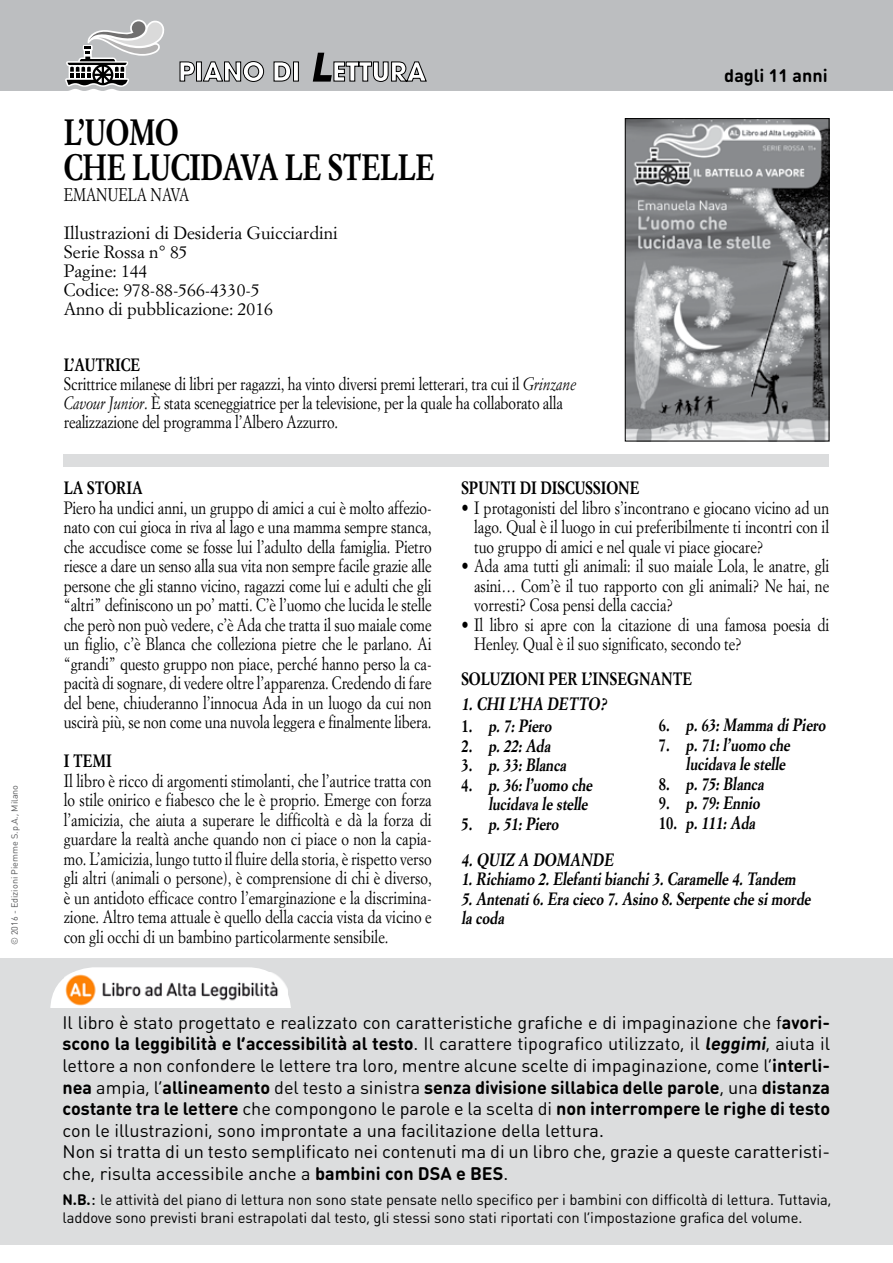
<style>
.page{position:relative;width:893px;height:1263px;background:#fff}
.page>*{position:absolute;margin:0;border:0;box-sizing:border-box;transform-origin:0 0}
.t1{font:700 36px/34.5px "Simoncini Garamond";letter-spacing:-.015em;color:#000;scale:.8 1}
.t2{font:18px/21.6px "DIN Round Pro";color:#000}
.t3{font:18px "Simoncini Garamond";color:#000;scale:.8 1}
.t4{font:700 18px "DIN Round Pro";color:#000}
.t5{font:17.55px/19.5px "Simoncini Garamond";color:#000;text-align:justify;scale:.83 1}
.t6{font:700 17.55px/19.5px "Simoncini Garamond";color:#000;scale:.83 1}
.t7{font:17.55px/18.9px "Simoncini Garamond";color:#000}
.t8{font:15px/18px "DIN Round Pro";letter-spacing:-.005em;color:#000}
.t9{font:9px "DIN Round Pro";color:#58595b}
.s1{font-weight:700}
.s2{font-style:italic}
.s3{font-size:18px}
</style>
<div class="page">
<img style="left:627px;top:120px;width:200px;height:319px">
<div style="left:625px;top:118px;width:204px;height:323px;border:1px solid #000"></div>
<div style="left:0;top:0;width:893px;height:91px;background:#bcbec0"></div>
<svg style="left:65px;top:20px;width:100px;height:67px;background:#adaeaf"></svg>
<div style="left:0;top:959px;width:893px;height:286px;background:#dcddde"></div>
<svg style="left:50px;top:967px;width:241px;height:41px"></svg>
<img style="left:64px;top:973px;width:224px;height:33px">
<div style="left:64px;top:454px;width:765px;height:13px;background:#dcddde"></div>
<svg style="left:180px;top:53px;width:247px;height:29px"></svg>
<p class="t9" style="left:8px;top:945px;width:162px;rotate:-90deg">© 2016 - Edizioni Piemme S.p.A., Milano</p>
<h1 class="t1" style="left:64px;top:116px;width:465px">L’UOMO<br>CHE LUCIDAVA LE STELLE</h1>
<p class="t3" style="left:64px;top:184px;width:158px">EMANUELA NAVA</p>
<p class="t7" style="left:64px;top:223px;width:275px">Illustrazioni di Desideria Guicciardini<br>Serie Rossa n° 85<br>Pagine: 144<br>Codice: 978-88-566-4330-5<br>Anno di pubblicazione: 2016</p>
<p class="t5" style="left:64px;top:355px;width:619px;line-height:18.9px;text-align:left"><span class="s1">L’AUTRICE<br></span>Scrittrice milanese di libri per ragazzi, ha vinto diversi premi letterari, tra cui il <span class="s2">Grinzane Cavour Junior</span>. È stata sceneggiatrice per la televisione, per la quale ha collaborato alla realizzazione del programma l’Albero Azzurro.</p>
<p class="t4" style="left:724px;top:62px;width:105px">dagli 11 anni</p>
<p class="t6" style="left:64px;top:479px;width:97px">LA STORIA</p>
<p class="t5" style="left:64px;top:497px;width:445px">Piero ha undici anni, un gruppo di amici a cui è molto affezio&shy;nato con cui gioca in riva al lago e una mamma sempre stanca, che accudisce come se fosse lui l’adulto della famiglia. Pietro riesce a dare un senso alla sua vita non sempre facile grazie alle persone che gli stanno vicino, ragazzi come lui e adulti che gli “altri” definiscono un po’ matti. C’è l’uomo che lucida le stelle che però non può vedere, c’è Ada che tratta il suo maiale come un figlio, c’è Blanca che colleziona pietre che le parlano. Ai “grandi” questo gruppo non piace, perché hanno perso la ca&shy;pacità di sognare, di vedere oltre l’apparenza. Credendo di fare del bene, chiuderanno l’innocua Ada in un luogo da cui non uscirà più, se non come una nuvola leggera e finalmente libera.</p>
<p class="t6" style="left:64px;top:752px;width:59px">I TEMI</p>
<p class="t5" style="left:64px;top:770px;width:445px">Il libro è ricco di argomenti stimolanti, che l’autrice tratta con lo stile onirico e fiabesco che le è proprio. Emerge con forza l’amicizia, che aiuta a superare le difficoltà e dà la forza di guardare la realtà anche quando non ci piace o non la capia&shy;mo. L’amicizia, lungo tutto il fluire della storia, è rispetto verso gli altri (animali o persone), è comprensione di chi è diverso, è un antidoto efficace contro l’emarginazione e la discrimina&shy;zione. Altro tema attuale è quello della caccia vista da vicino e con gli occhi di un bambino particolarmente sensibile.</p>
<p class="t6" style="left:461px;top:479px;width:216px">SPUNTI DI DISCUSSIONE</p>
<p class="t5" style="left:474px;top:497px;width:429px;text-indent:-13px">• I protagonisti del libro s’incontrano e giocano vicino ad un lago. Qual è il luogo in cui preferibilmente ti incontri con il tuo gruppo di amici e nel quale vi piace giocare?</p>
<p class="t5" style="left:474px;top:556px;width:429px;text-indent:-13px">• Ada ama tutti gli animali: il suo maiale Lola, le anatre, gli asini… Com’è il tuo rapporto con gli animali? Ne hai, ne vorresti? Cosa pensi della caccia?</p>
<p class="t5" style="left:474px;top:614px;width:429px;text-indent:-13px">• Il libro si apre con la citazione di una famosa poesia di<br>Henley. Qual è il suo significato, secondo te?</p>
<p class="t6" style="left:461px;top:666px;width:280px;line-height:25.5px">SOLUZIONI PER L’INSEGNANTE<br>1.CHI L’HA DETTO?</p>
<p class="t6" style="left:659px;top:716px;width:206px">6 . p.63:Mamma diPiero</p>
<p class="t6" style="left:659px;top:735px;width:163px">7 . p.71:l’uomo che</p>
<p class="t6" style="left:686px;top:755px;width:125px">lucidava le stelle</p>
<p class="t6" style="left:659px;top:774px;width:132px">8 . p.75:Blanca</p>
<p class="t6" style="left:659px;top:794px;width:127px">9 . p.79:Ennio</p>
<p class="t6" style="left:659px;top:813px;width:121px">1 0 . p.111:Ada</p>
<p class="t6" style="left:461px;top:850px;width:426px">4.QUIZ A DOMANDE<br>1.Richiamo 2.Elefantibianchi3.Caramelle 4.Tandem 5.Antenati6.Era cieco 7.Asino 8.Serpente che simorde la coda</p>
<p class="t6" style="left:461px;top:717px;width:114px">1 . p.7:Piero</p>
<p class="t6" style="left:461px;top:736px;width:113px">2 . p.22:Ada</p>
<p class="t6" style="left:461px;top:756px;width:132px">3 . p.33:Blanca</p>
<p class="t6" style="left:461px;top:775px;width:163px">4 . p.36:l’uomo che</p>
<p class="t6" style="left:488px;top:795px;width:125px">lucidava le stelle</p>
<p class="t6" style="left:461px;top:814px;width:123px">5 . p.51:Piero</p>
<p class="t2" style="left:63px;top:1011px;width:769px">Il libro è stato progettato e realizzato con caratteristiche grafiche e di impaginazione che f<span class="s1">avori&shy;scono la leggibilità e l’accessibilità al testo</span>. Il carattere tipografico utilizzato, il <span class="s1">leggimi</span>, aiuta il lettore a non confondere le lettere tra loro, mentre alcune scelte di impaginazione, come l’<span class="s1">interli&shy;nea</span> ampia, l’<span class="s1">allineamento</span> del testo a sinistra <span class="s1">senza divisione sillabica delle parole</span>, una <span class="s1">distanza costante tra le lettere</span> che compongono le parole e la scelta di <span class="s1">non interrompere le righe di testo </span>con le illustrazioni, sono improntate a una facilitazione della lettura.<br>Non si tratta di un testo semplificato nei contenuti ma di un libro che, grazie a queste caratteristi&shy;che, risulta accessibile anche a <span class="s1">bambini con DSA e BES</span>.</p>
<p class="t8" style="left:63px;top:1190px;width:770px"><span class="s1">N.B.</span><span class="s3">:</span> le attività del piano di lettura non sono state pensate nello specifico per i bambini con difficoltà di lettura. Tuttavia, laddove sono previsti brani estrapolati dal testo, gli stessi sono stati riportati con l’impostazione grafica del volume.</p>
</div>
